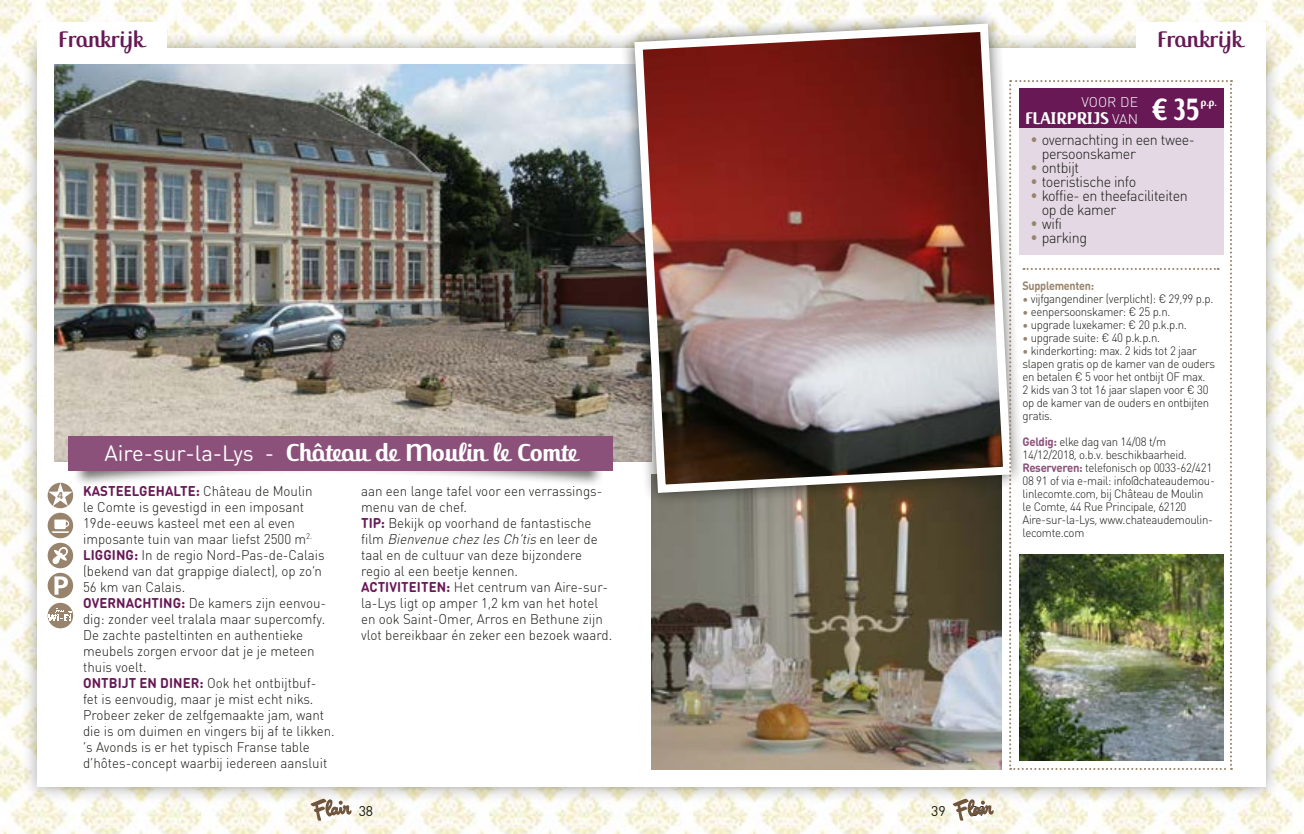
<style>
.page{position:relative;width:1304px;height:834px;background:#fff}
.page>*{position:absolute;margin:0;border:0;box-sizing:border-box;transform-origin:0 0}
.t1{font:700 36px "Jackie Pro";color:#fff;scale:.85 1}
.t2{font:700 26px "Jackie Pro";color:#fff}
.t3{font:24px "Jackie Pro";color:#671855}
.t4{font:700 18px "Jackie Pro";letter-spacing:.01em;color:#fff}
.t5{font:300 15px/14px "DIN Round Pro";letter-spacing:-.025em;color:#1a1a18;scale:.95 1}
.t6{font:300 14px/16px "DIN Round Pro";color:#1a1a18;scale:.95 1}
.t7{font:14px "DIN Round Pro";color:#1a1a18}
.t8{font:300 14px "DIN Round Pro";letter-spacing:.005em;color:#fff}
.t9{font:300 12px/13px "DIN Round Pro";letter-spacing:-.025em;color:#1a1a18;scale:.95 1}
.t10{font:700 12px "DIN Round Pro";letter-spacing:-.025em;color:#98836d;scale:.9 1}
.t11{font:700 11.6px "Jackie Pro";color:#fff}
.t12{font:700 10px "Parisine Std";color:#98836d}
.s1{font-family:"DIN Round Pro";font-weight:300;font-size:14px}
.s2{font-family:"DIN Round Pro";font-weight:400;font-size:22px}
.s3{font-weight:700;color:#671855}
.s4{font-style:italic}
.s5{font-weight:700;color:#98836d}
.s6{color:#98836d}
.s7{font-weight:700;color:#8b517a}
</style>
<div class="page">
<img style="left:0;top:0;width:1304px;height:833px">
<div style="left:316px;top:800px;width:21px;height:21px;background:#fff;border-radius:50%"></div>
<div style="left:968px;top:800px;width:21px;height:21px;background:#fff;border-radius:50%"></div>
<svg style="left:953px;top:801px;width:41px;height:19px"></svg>
<svg style="left:310px;top:801px;width:42px;height:19px"></svg>
<div style="left:22px;top:32px;width:1259px;height:769px;background:#1a1a18;opacity:.4"></div>
<div style="left:37px;top:48px;width:1228px;height:738px;background:#fff"></div>
<img style="left:55px;top:64px;width:563px;height:398px">
<img style="left:652px;top:508px;width:349px;height:261px">
<svg style="left:618px;top:7px;width:410px;height:501px"></svg>
<img style="left:630px;top:19px;width:386px;height:478px">
<div style="left:72px;top:440px;width:533px;height:46px;background:#1a1a18;opacity:.62"></div>
<div style="left:68px;top:436px;width:545px;height:34px;background:#8b517a"></div>
<div style="left:37px;top:22px;width:130px;height:26px;background:#fff"></div>
<div style="left:1136px;top:22px;width:129px;height:26px;background:#fff"></div>
<svg style="left:1009px;top:80px;width:223px;height:689px"></svg>
<svg style="left:48px;top:482px;width:25px;height:116px"></svg>
<img style="left:48px;top:602px;width:25px;height:26px;border-radius:13px">
<img style="left:1019px;top:554px;width:204px;height:206px">
<div style="left:1019px;top:88px;width:204px;height:167px;background:#e3d8e3"></div>
<div style="left:1019px;top:88px;width:204px;height:40px;background:#671855"></div>
<h3 class="t3" style="left:58px;top:24px;width:87px">Frankrijk</h3>
<h3 class="t3" style="left:1157px;top:24px;width:87px">Frankrijk</h3>
<p class="t8" style="left:1081px;top:93px;width:58px">VOOR DE</p>
<p class="t4" style="left:1025px;top:106px;width:115px">FLAIRPRIJS <span class="s1">VAN</span></p>
<h1 class="t1" style="left:1151px;top:86px;width:59px">€35</h1>
<p class="t11" style="left:1200px;top:95px;width:18px">p.p.</p>
<p class="t12" style="left:58px;top:489px;width:7px">4</p>
<h2 class="t2" style="left:104px;top:436px;width:474px"><span class="s2">Aire-sur-la-Lys -</span> Château de Moulin le Comte</h2>
<p class="t6" style="left:83px;top:482px;width:266px"><span class="s3">KASTEELGEHALTE:</span> Château de Moulin<br>le Comte is gevestigd in een imposant 19de-eeuws kasteel met een al even imposante tuin van maar liefst 2500 m<sup>2.<br></sup><span class="s3">LIGGING:</span> In de regio Nord-Pas-de-Calais (bekend van dat grappige dialect), op zo’n 56 km van Calais.<br><span class="s3">OVERNACHTING:</span> De kamers zijn eenvou&shy;dig: zonder veel tralala maar supercomfy.<br>De zachte pasteltinten en authentieke meubels zorgen ervoor dat je je meteen thuis voelt.<br><span class="s3">ONTBIJT EN DINER:</span> Ook het ontbijtbuf&shy;fet is eenvoudig, maar je mist echt niks.<br>Probeer zeker de zelfgemaakte jam, want die is om duimen en vingers bij af te likken. ’s Avonds is er het typisch Franse table d’hôtes-concept waarbij iedereen aansluit</p>
<p class="t6" style="left:361px;top:482px;width:266px">aan een lange tafel voor een verrassings&shy;menu van de chef.<br><span class="s3">TIP:</span> Bekijk op voorhand de fantastische<br>f i l m <span class="s4">Bienvenue chezlesCh’tis</span>e n l e e r d e taal en de cultuur van deze bijzondere regio al een beetje kennen.<br><span class="s3">ACTIVITEITEN:</span> Het centrum van Aire-sur&shy;la-Lys ligt op amper 1,2 km van het hotel en ook Saint-Omer, Arros en Bethune zijn vlot bereikbaar én zeker een bezoek waard.</p>
<p class="t7" style="left:359px;top:801px;width:16px">38</p>
<p class="t7" style="left:931px;top:801px;width:16px">39</p>
<p class="t7" style="left:971px;top:801px;width:16px">39</p>
<p class="t5" style="left:1042px;top:132px;width:163px;text-indent:-11px"><span class="s5">•</span> overnachting in een twee&shy;persoonskamer</p>
<p class="t5" style="left:1030px;top:160px;width:53px"><span class="s5">•</span> ontbijt</p>
<p class="t5" style="left:1030px;top:174px;width:113px"><span class="s5">•</span> toeristische info</p>
<p class="t5" style="left:1042px;top:188px;width:155px;text-indent:-11px"><span class="s5">•</span> koffie- en theefaciliteiten op de kamer</p>
<p class="t5" style="left:1030px;top:216px;width:35px"><span class="s5">•</span> wifi</p>
<p class="t5" style="left:1030px;top:230px;width:61px"><span class="s5">•</span> parking</p>
<p class="t10" style="left:1022px;top:277px;width:81px">Supplementen:</p>
<p class="t9" style="left:1022px;top:291px;width:202px"><span class="s6">•</span> vijfgangendiner (verplicht): € 29,99 p.p.</p>
<p class="t9" style="left:1022px;top:304px;width:157px"><span class="s6">•</span> eenpersoonskamer: € 25 p.n.</p>
<p class="t9" style="left:1022px;top:317px;width:175px"><span class="s6">•</span> upgrade luxekamer: € 20 p.k.p.n.</p>
<p class="t9" style="left:1022px;top:330px;width:146px"><span class="s6">•</span> upgrade suite: € 40 p.k.p.n.</p>
<p class="t9" style="left:1022px;top:343px;width:204px"><span class="s6">•</span> kinderkorting: max. 2 kids tot 2 jaar slapen gratis op de kamer van de ouders en betalen € 5 voor het ontbijt OF max.<br>2 kids van 3 tot 16 jaar slapen voor € 30 op de kamer van de ouders en ontbijten gratis.</p>
<p class="t9" style="left:1022px;top:434px;width:204px"><span class="s7">Geldig:</span> elke dag van 14/08 t/m 14/12/2018, o.b.v. beschikbaarheid.<br><span class="s7">Reserveren:</span> telefonisch op 0033-62/421<br>08 91 of via e-mail: info@chateaudemou&shy;linlecomte.com, bij Château de Moulin le Comte, 44 Rue Principale, 62120<br>Aire-sur-la-Lys, www.chateaudemoulin&shy;lecomte.com</p>
</div>
